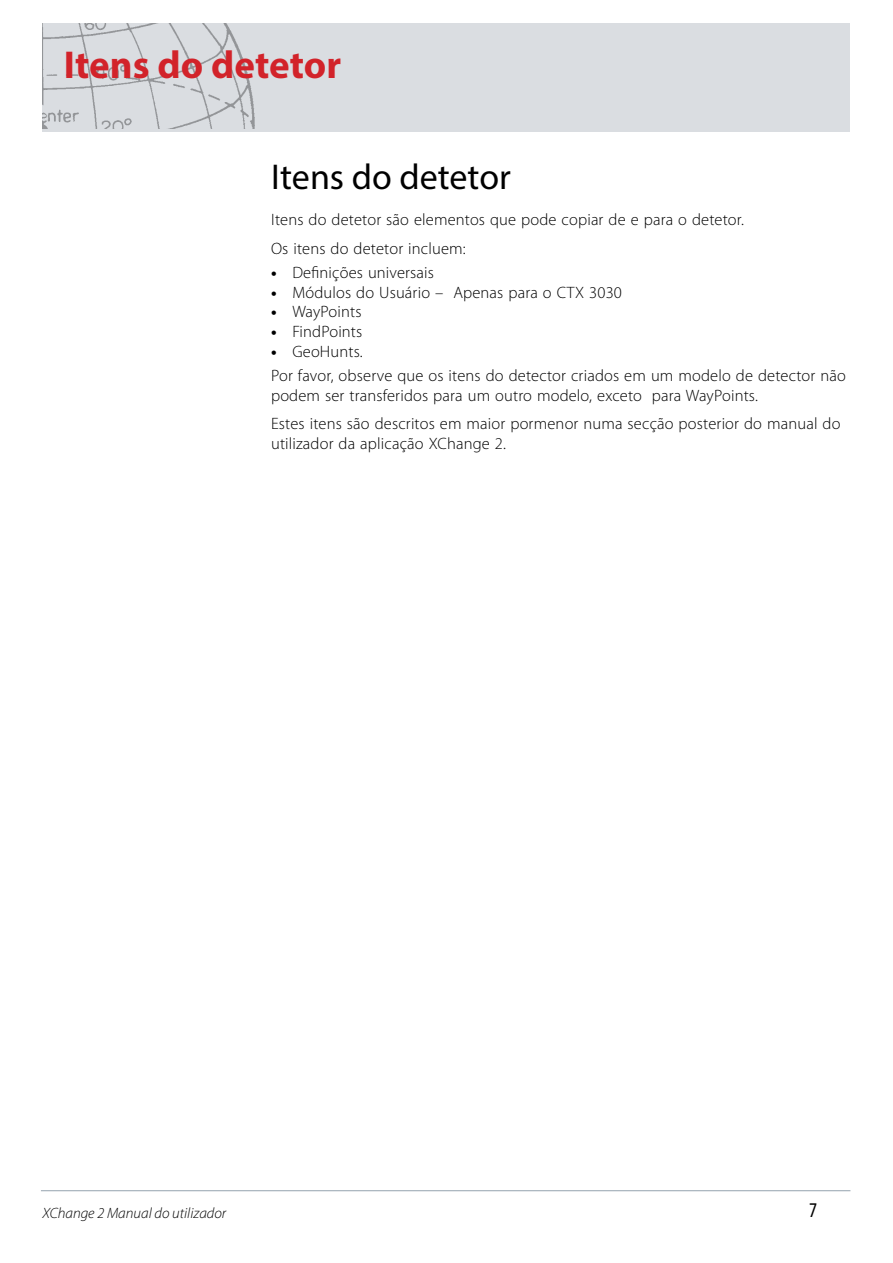
<style>
.page{position:relative;width:893px;height:1263px;background:#fff}
.page>*{position:absolute;margin:0;border:0;box-sizing:border-box;transform-origin:0 0}
.t1{font:700 39px "Myriad Pro";color:#d2232a}
.t2{font:36px "Myriad Pro";color:#000}
.t3{font:condensed 21px "Myriad Pro";color:#000}
.t4{font:300 16.5px/28.3px "Myriad Pro";letter-spacing:.01em;color:#000}
.t5{font:italic 300 15px "Myriad Pro";color:#000}
.s1{font-weight:700}
</style>
<div class="page">
<div style="left:43px;top:23px;width:807px;height:109px;background:#dadde1"></div>
<img style="left:43px;top:23px;width:211px;height:106px">
<hr style="left:41px;top:1190px;width:809px;height:1px;background:#a0adb7">
<h1 class="t1" style="left:64px;top:40px;width:279px">Itens do detetor</h1>
<h2 class="t2" style="left:271px;top:154px;width:241px">Itens do detetor</h2>
<p class="t4" style="left:271px;top:206px;width:474px">Itens do detetor são elementos que pode copiar de e para o detetor.<br>Os itens do detetor incluem:</p>
<p class="t4" style="left:271px;top:258px;width:164px"><span class="s1">•</span> Definições universais</p>
<p class="t4" style="left:271px;top:278px;width:352px"><span class="s1">•</span> Módulos do Usuário – Apenas para o CTX 3030</p>
<p class="t4" style="left:271px;top:298px;width:92px"><span class="s1">•</span> WayPoints</p>
<p class="t4" style="left:271px;top:318px;width:93px"><span class="s1">•</span> FindPoints</p>
<p class="t4" style="left:271px;top:340px;width:576px;line-height:24px"><span class="s1">•</span> GeoHunts.<br>Por favor, observe que os itens do detector criados em um modelo de detector não</p>
<p class="t4" style="left:271px;top:381px;width:571px">podem ser transferidos para um outro modelo, exceto para WayPoints.<br>Estes itens são descritos em maior pormenor numa secção posterior do manual do</p>
<p class="t4" style="left:271px;top:429px;width:236px">utilizador da aplicação XChange 2.</p>
<p class="t5" style="left:43px;top:1205px;width:185px">XChange 2 Manual do utilizador</p>
<p class="t3" style="left:809px;top:1197px;width:10px">7</p>
</div>
